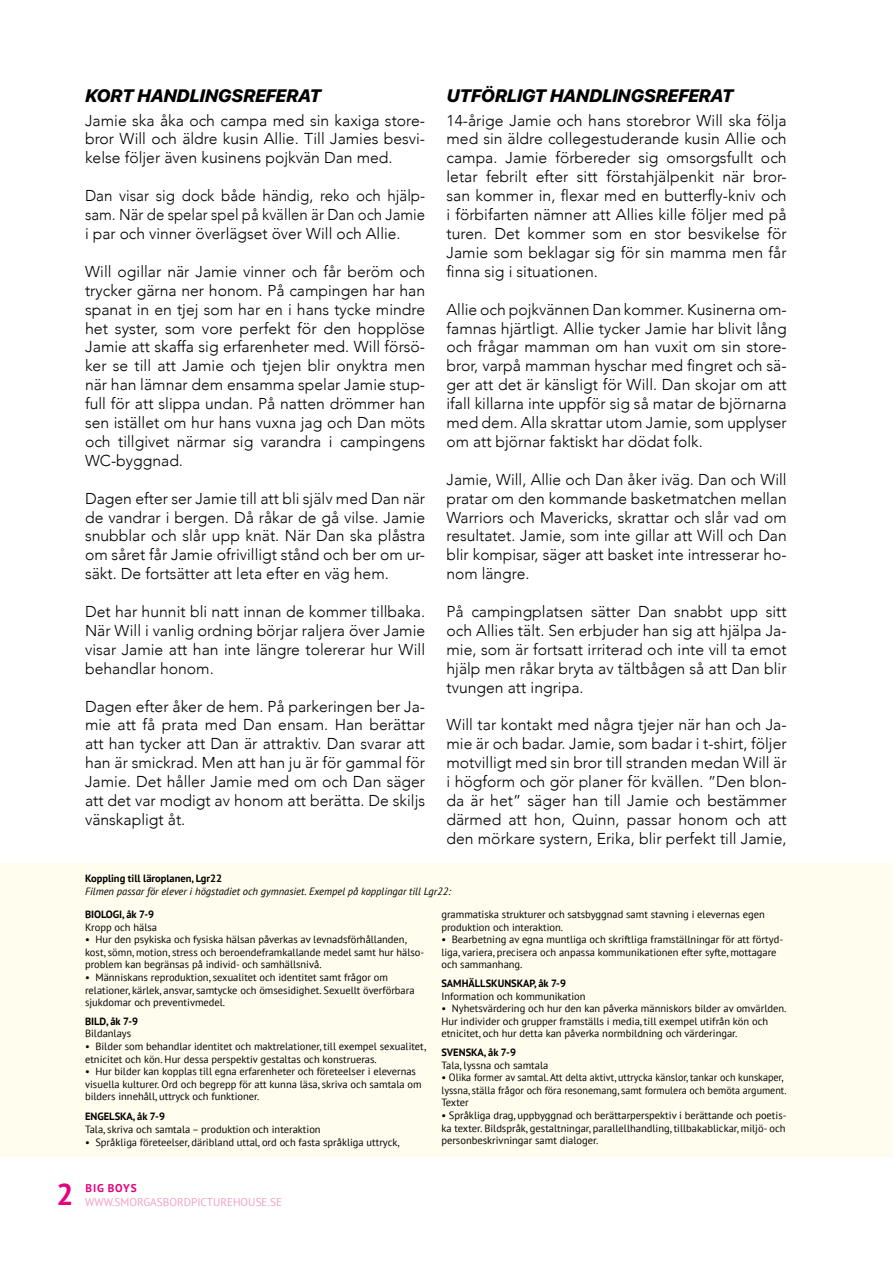
<style>
.page{position:relative;width:893px;height:1263px;background:#fff}
.page>*{position:absolute;margin:0;border:0;box-sizing:border-box;transform-origin:0 0}
.t1{font:700 30px "PT Sans";color:#e6007d}
.t2{font:italic 800 18px "SF Pro Display";color:#000}
.t3{font:300 15.75px/18.9px "Avenir";color:#000;text-align:justify}
.t4{font:300 15.75px/18.9px "Avenir";color:#000;text-align:justify;scale:.96 1}
.t5{font:11.25px "PT Sans";color:#f39fc5}
.t6{font:700 11.25px "PT Sans";letter-spacing:.08em;color:#e6007d}
.t7{font:10.5px/12.6px "PT Sans";color:#000}
.t8{font:700 10.5px "PT Sans";color:#000}
.t9{font:italic 10.5px "PT Sans";color:#000}
</style>
<div class="page">
<div style="left:0;top:863px;width:893px;height:294px;background:#fffdee"></div>
<p class="t2" style="left:85px;top:83px;width:237px">KORT HANDLINGSREFERAT</p>
<p class="t3" style="left:85px;top:111px;width:342px">Jamie ska åka och campa med sin kaxiga store&shy;bror Will och äldre kusin Allie. Till Jamies besvi&shy;kelse följer även kusinens pojkvän Dan med.</p>
<p class="t4" style="left:85px;top:186px;width:356px">Dan visar sig dock både händig, reko och hjälp&shy;sam. När de spelar spel på kvällen är Dan och Jamie i par och vinner överlägset över Will och Allie.</p>
<p class="t3" style="left:85px;top:262px;width:342px">Will ogillar när Jamie vinner och får beröm och trycker gärna ner honom. På campingen har han spanat in en tjej som har en i hans tycke mindre het syster, som vore perfekt för den hopplöse Jamie att skaffa sig erfarenheter med. Will försö&shy;ker se till att Jamie och tjejen blir onyktra men när han lämnar dem ensamma spelar Jamie stup&shy;full för att slippa undan. På natten drömmer han sen istället om hur hans vuxna jag och Dan möts och tillgivet närmar sig varandra i campingens WC-byggnad.</p>
<p class="t3" style="left:85px;top:489px;width:342px">Dagen efter ser Jamie till att bli själv med Dan när de vandrar i bergen. Då råkar de gå vilse. Jamie snubblar och slår upp knät. När Dan ska plåstra om såret får Jamie ofrivilligt stånd och ber om ur&shy;säkt. De fortsätter att leta efter en väg hem.</p>
<p class="t3" style="left:85px;top:602px;width:342px">Det har hunnit bli natt innan de kommer tillbaka.<br>När Will i vanlig ordning börjar raljera över Jamie visar Jamie att han inte längre tolererar hur Will behandlar honom.</p>
<p class="t3" style="left:85px;top:697px;width:342px">Dagen efter åker de hem. På parkeringen ber Ja&shy;mie att få prata med Dan ensam. Han berättar att han tycker att Dan är attraktiv. Dan svarar att han är smickrad. Men att han ju är för gammal för Jamie. Det håller Jamie med om och Dan säger att det var modigt av honom att berätta. De skiljs vänskapligt åt.</p>
<p class="t2" style="left:446px;top:83px;width:288px">UTFÖRLIGT HANDLINGSREFERAT</p>
<p class="t3" style="left:446px;top:111px;width:342px">14-årige Jamie och hans storebror Will ska följa med sin äldre collegestuderande kusin Allie och campa. Jamie förbereder sig omsorgsfullt och letar febrilt efter sitt förstahjälpenkit när bror&shy;san kommer in, flexar med en butterfly-kniv och i förbifarten nämner att Allies kille följer med på turen. Det kommer som en stor besvikelse för Jamie som beklagar sig för sin mamma men får finna sig i situationen.</p>
<p class="t3" style="left:446px;top:300px;width:342px">Allie och pojkvännen Dan kommer. Kusinerna om&shy;famnas hjärtligt. Allie tycker Jamie har blivit lång och frågar mamman om han vuxit om sin store&shy;bror, varpå mamman hyschar med fingret och sä&shy;ger att det är känsligt för Will. Dan skojar om att ifall killarna inte uppför sig så matar de björnarna med dem. Alla skrattar utom Jamie, som upplyser om att björnar faktiskt har dödat folk.</p>
<p class="t3" style="left:446px;top:470px;width:342px">Jamie, Will, Allie och Dan åker iväg. Dan och Will pratar om den kommande basketmatchen mellan Warriors och Mavericks, skrattar och slår vad om resultatet. Jamie, som inte gillar att Will och Dan blir kompisar, säger att basket inte intresserar ho&shy;nom längre.</p>
<p class="t3" style="left:446px;top:602px;width:342px">På campingplatsen sätter Dan snabbt upp sitt och Allies tält. Sen erbjuder han sig att hjälpa Ja&shy;mie, som är fortsatt irriterad och inte vill ta emot hjälp men råkar bryta av tältbågen så att Dan blir tvungen att ingripa.</p>
<p class="t3" style="left:446px;top:716px;width:342px">Will tar kontakt med några tjejer när han och Ja&shy;mie är och badar. Jamie, som badar i t-shirt, följer motvilligt med sin bror till stranden medan Will är i högform och gör planer för kvällen. ”Den blon&shy;da är het” säger han till Jamie och bestämmer därmed att hon, Quinn, passar honom och att den mörkare systern, Erika, blir perfekt till Jamie,</p>
<p class="t8" style="left:85px;top:871px;width:139px">Koppling till läroplanen, Lgr22</p>
<p class="t9" style="left:85px;top:884px;width:367px">Filmen passar för elever i högstadiet och gymnasiet. Exempel på kopplingar till Lgr22:</p>
<p class="t8" style="left:85px;top:907px;width:71px">BIOLOGI, åk 7-9</p>
<p class="t7" style="left:85px;top:920px;width:74px">Kropp och hälsa</p>
<p class="t7" style="left:85px;top:933px;width:341px">• Hur den psykiska och fysiska hälsan påverkas av levnadsförhållanden, kost, sömn, motion, stress och beroendeframkallande medel samt hur hälso&shy;problem kan begränsas på individ- och samhällsnivå.</p>
<p class="t7" style="left:85px;top:971px;width:331px">• Människans reproduktion, sexualitet och identitet samt frågor om relationer, kärlek, ansvar, samtycke och ömsesidighet. Sexuellt överförbara sjukdomar och preventivmedel.</p>
<p class="t8" style="left:85px;top:1014px;width:55px">BILD, åk 7-9</p>
<p class="t7" style="left:85px;top:1027px;width:48px">Bildanlays</p>
<p class="t7" style="left:85px;top:1040px;width:342px">• Bilder som behandlar identitet och maktrelationer, till exempel sexualitet, etnicitet och kön. Hur dessa perspektiv gestaltas och konstrueras.</p>
<p class="t7" style="left:85px;top:1065px;width:338px">• Hur bilder kan kopplas till egna erfarenheter och företeelser i elevernas visuella kulturer. Ord och begrepp för att kunna läsa, skriva och samtala om bilders innehåll, uttryck och funktioner.</p>
<p class="t8" style="left:85px;top:1110px;width:81px">ENGELSKA, åk 7-9</p>
<p class="t7" style="left:85px;top:1123px;width:237px">Tala, skriva och samtala – produktion och interaktion</p>
<p class="t7" style="left:85px;top:1135px;width:316px">• Språkliga företeelser, däribland uttal, ord och fasta språkliga uttryck,</p>
<p class="t7" style="left:441px;top:908px;width:325px">grammatiska strukturer och satsbyggnad samt stavning i elevernas egen produktion och interaktion.</p>
<p class="t7" style="left:441px;top:933px;width:343px">• Bearbetning av egna muntliga och skriftliga framställningar för att förtyd&shy;liga, variera, precisera och anpassa kommunikationen efter syfte, mottagare och sammanhang.</p>
<p class="t8" style="left:441px;top:976px;width:126px">SAMHÄLLSKUNSKAP, åk 7-9</p>
<p class="t7" style="left:441px;top:989px;width:146px">Information och kommunikation</p>
<p class="t7" style="left:441px;top:1002px;width:346px">• Nyhetsvärdering och hur den kan påverka människors bilder av omvärlden.<br>Hur individer och grupper framställs i media, till exempel utifrån kön och etnicitet, och hur detta kan påverka normbildning och värderingar.</p>
<p class="t8" style="left:441px;top:1045px;width:76px">SVENSKA, åk 7-9</p>
<p class="t7" style="left:441px;top:1058px;width:108px">Tala, lyssna och samtala</p>
<p class="t7" style="left:441px;top:1071px;width:347px">• Olika former av samtal. Att delta aktivt, uttrycka känslor, tankar och kunskaper, lyssna, ställa frågor och föra resonemang, samt formulera och bemöta argument.<br>Texter</p>
<p class="t7" style="left:441px;top:1109px;width:347px;text-align:justify">• Språkliga drag, uppbyggnad och berättarperspektiv i berättande och poetis&shy;ka texter. Bildspråk, gestaltningar, parallellhandling, tillbakablickar, miljö- och personbeskrivningar samt dialoger.</p>
<h1 class="t1" style="left:56px;top:1174px;width:19px">2</h1>
<p class="t6" style="left:85px;top:1181px;width:53px">BIG BOYS</p>
<p class="t5" style="left:85px;top:1194px;width:199px">WWW.SMORGASBORDPICTUREHOUSE.SE</p>
</div>
